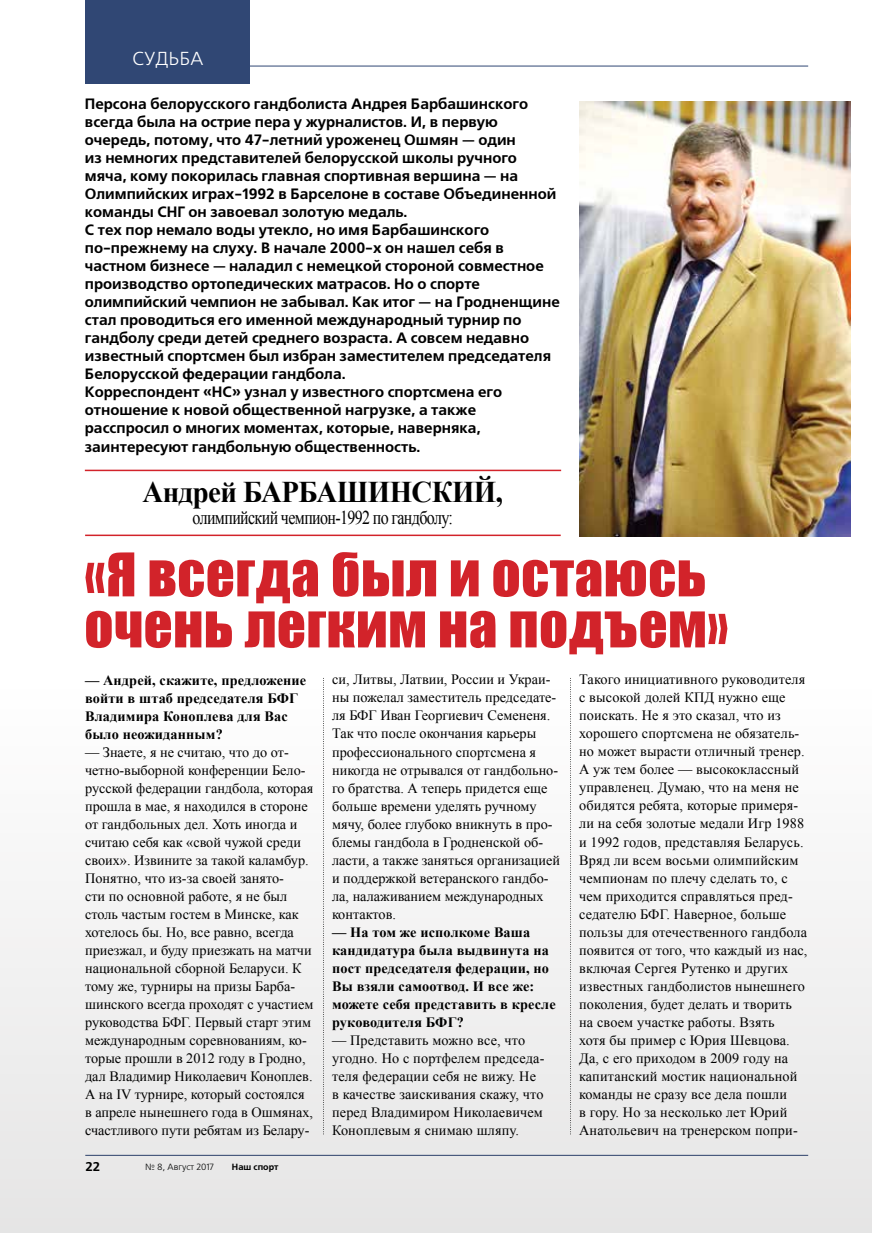
<style>
.page{position:relative;width:872px;height:1234px;background:#fff}
.page>*{position:absolute;margin:0;border:0;box-sizing:border-box;transform-origin:0 0}
.t1{font:55.5px/51px "Impact";letter-spacing:.01em;color:#d2232a}
.t2{font:700 30px "Times New Roman";letter-spacing:-.02em;color:#000;scale:.96 1}
.t3{font:19.5px "Times New Roman";letter-spacing:-.04em;color:#000;scale:.82 1}
.t4{font:18.75px "Free Set C";color:#fff}
.t5{font:700 15px/18px "Free Set C";color:#000}
.t6{font:14.25px/18px "Times New Roman";color:#000}
.t7{font:700 14.25px/18px "Times New Roman";letter-spacing:.01em;color:#000}
.t8{font:700 12.75px "Free Set C";color:#000}
.t9{font:9px "Free Set C";color:#000}
.t10{font:700 9px "Free Set C";color:#000}
</style>
<div class="page">
<hr style="left:85px;top:66px;width:723px;height:1px;background:#304774">
<div style="left:85px;top:0;width:165px;height:83px;background:#304774"></div>
<div style="left:0;top:677px;width:872px;height:554px;background:#f2f2f2"></div>
<hr style="left:85px;top:469px;width:476px;height:2px;background:#d2232a">
<hr style="left:85px;top:534px;width:476px;height:2px;background:#d2232a">
<img style="left:579px;top:101px;width:271px;height:435px">
<svg style="left:323px;top:678px;width:1px;height:456px"></svg>
<svg style="left:570px;top:678px;width:1px;height:456px"></svg>
<h3 class="t4" style="left:133px;top:49px;width:72px">СУДЬБА</h3>
<p class="t5" style="left:85px;top:95px;width:476px">Персона белорусского гандболиста Андрея Барбашинского всегда была на острие пера у журналистов. И, в первую очередь, потому, что 47-летний уроженец Ошмян — один<br>из немногих представителей белорусской школы ручного мяча, кому покорилась главная спортивная вершина — на Олимпийских играх-1992 в Барселоне в составе Объединенной команды СНГ он завоевал золотую медаль.<br>С тех пор немало воды утекло, но имя Барбашинского по-прежнему на слуху. В начале 2000-х он нашел себя в частном бизнесе — наладил с немецкой стороной совместное производство ортопедических матрасов. Но о спорте олимпийский чемпион не забывал. Как итог — на Гродненщине стал проводиться его именной международный турнир по гандболу среди детей среднего возраста. А совсем недавно известный спортсмен был избран заместителем председателя Белорусской федерации гандбола.<br>Корреспондент «НС» узнал у известного спортсмена его отношение к новой общественной нагрузке, а также расспросил о многих моментах, которые, наверняка, заинтересуют гандбольную общественность.</p>
<h2 class="t2" style="left:143px;top:471px;width:377px">Андрей БАРБАШИНСКИЙ,</h2>
<h3 class="t3" style="left:192px;top:504px;width:319px">олимпийский чемпион-1992 по гандболу:</h3>
<h1 class="t1" style="left:84px;top:547px;width:645px">«Я всегда был и остаюсь очень легким на подъем»</h1>
<p class="t7" style="left:85px;top:670px;width:223px">— Андрей, скажите, предложение войти в штаб председателя БФГ<br>Владимира Коноплева для Вас было неожиданным?</p>
<p class="t6" style="left:85px;top:742px;width:230px">— Знаете, я не считаю, что до от&shy;четно-выборной конференции Бело&shy;русской федерации гандбола, которая прошла в мае, я находился в стороне от гандбольных дел. Хоть иногда и считаю себя как «свой чужой среди своих». Извините за такой каламбур.<br>Понятно, что из-за своей занято-<br>сти по основной работе, я не был столь частым гостем в Минске, как хотелось бы. Но, все равно, всегда приезжал, и буду приезжать на матчи национальной сборной Беларуси. К тому же, турниры на призы Барба&shy;шинского всегда проходят с участием руководства БФГ. Первый старт этим международным соревнованиям, ко&shy;торые прошли в 2012 году в Гродно, дал Владимир Николаевич Коноплев.<br>А на IV турнире, который состоялся в апреле нынешнего года в Ошмянах, счастливого пути ребятам из Белару-</p>
<p class="t8" style="left:85px;top:1158px;width:16px">22</p>
<p class="t9" style="left:145px;top:1161px;width:70px">№ 8, Август 2017</p>
<p class="t10" style="left:232px;top:1161px;width:48px">Наш спорт</p>
<p class="t6" style="left:332px;top:670px;width:229px">си, Литвы, Латвии, России и Украи&shy;ны пожелал заместитель председате&shy;ля БФГ Иван Георгиевич Семененя.<br>Так что после окончания карьеры профессионального спортсмена я никогда не отрывался от гандбольно&shy;го братства. А теперь придется еще больше времени уделять ручному мячу, более глубоко вникнуть в про&shy;блемы гандбола в Гродненской об&shy;ласти, а также заняться организацией и поддержкой ветеранского гандбо&shy;ла, налаживанием международных контактов.</p>
<p class="t7" style="left:332px;top:922px;width:225px">— На том же исполкоме Ваша кандидатура была выдвинута на пост председателя федерации, но<br>Вы взяли самоотвод. И все же: можете себя представить в кресле руководителя БФГ?</p>
<p class="t6" style="left:332px;top:1030px;width:214px">— Представить можно все, что угодно. Но с портфелем председа&shy;теля федерации себя не вижу. Не в качестве заискивания скажу, что перед Владимиром Николаевичем<br>Коноплевым я снимаю шляпу.</p>
<p class="t6" style="left:579px;top:670px;width:230px">Такого инициативного руководителя с высокой долей КПД нужно еще поискать. Не я это сказал, что из хорошего спортсмена не обязатель&shy;но может вырасти отличный тренер.<br>А уж тем более — высококлассный управленец. Думаю, что на меня не обидятся ребята, которые примеря&shy;ли на себя золотые медали Игр 1988 и 1992 годов, представляя Беларусь.<br>Вряд ли всем восьми олимпийским чемпионам по плечу сделать то, с чем приходится справляться пред&shy;седателю БФГ. Наверное, больше пользы для отечественного гандбола появится от того, что каждый из нас, включая Сергея Рутенко и других известных гандболистов нынешнего поколения, будет делать и творить на своем участке работы. Взять<br>хотя бы пример с Юрия Шевцова.<br>Да, с его приходом в 2009 году на капитанский мостик национальной команды не сразу все дела пошли<br>в гору. Но за несколько лет Юрий Анатольевич на тренерском попри-</p>
</div>
